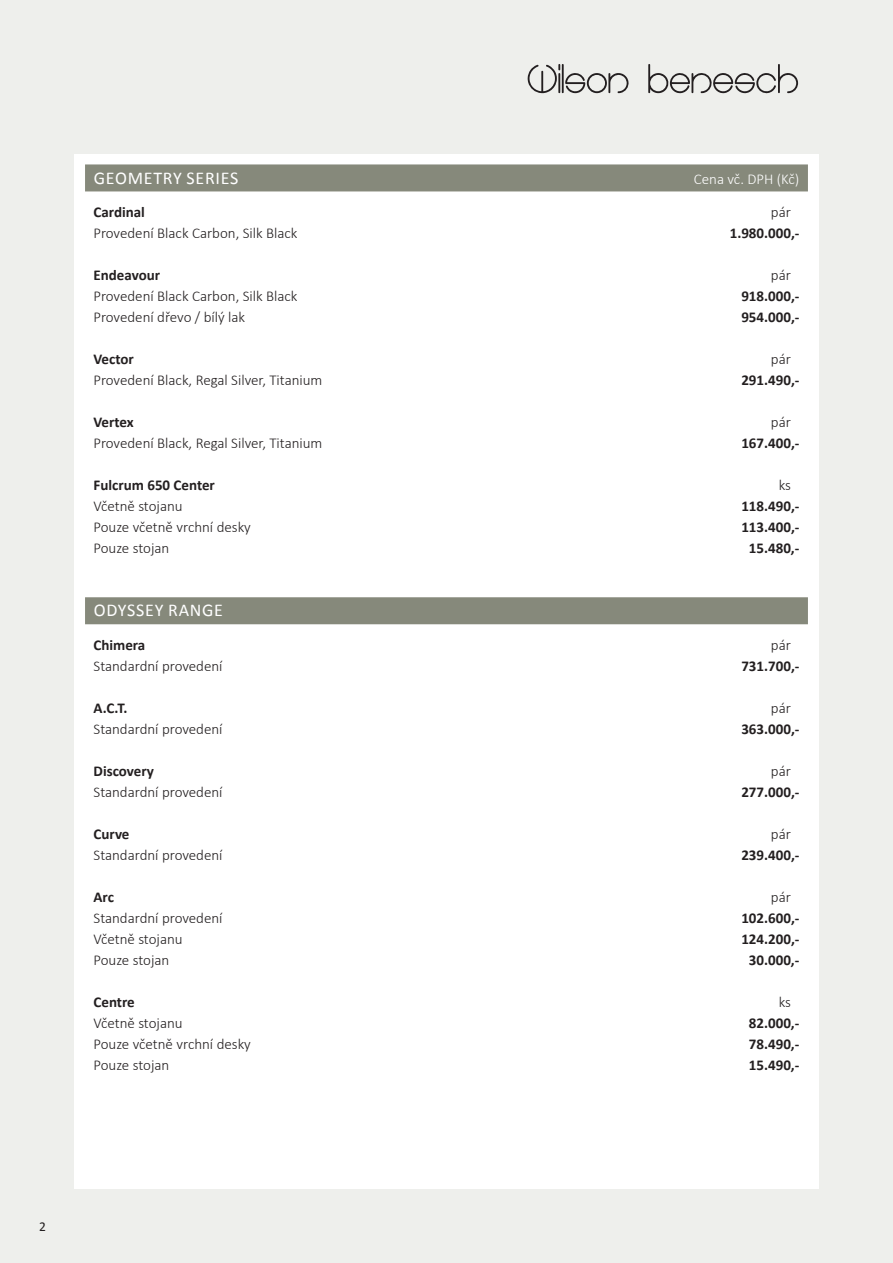
<style>
.page{position:relative;width:893px;height:1263px;background:#eeefec}
.page>*{position:absolute;margin:0;border:0;box-sizing:border-box;transform-origin:0 0}
.t1{font:18px "Calibri";letter-spacing:.04em;color:#fff}
.t2{font:300 15px "Calibri";color:#231f20}
.t3{font:700 15px "Calibri";color:#231f20}
.t4{font:300 15px "Calibri";color:#fff}
.t5{font:13.5px "Calibri";color:#231f20}
</style>
<div class="page">
<div style="left:74px;top:154px;width:745px;height:1034px;background:#fff"></div>
<div style="left:85px;top:164px;width:723px;height:27px;background:#86897b"></div>
<div style="left:85px;top:597px;width:723px;height:27px;background:#86897b"></div>
<svg style="left:648px;top:64px;width:150px;height:30px"></svg>
<svg style="left:528px;top:64px;width:101px;height:29px"></svg>
<p class="t1" style="left:94px;top:166px;width:146px">GEOMETRY SERIES</p>
<p class="t4" style="left:694px;top:169px;width:107px">Cena vč. DPH (Kč)</p>
<p class="t3" style="left:94px;top:203px;width:53px">Cardinal</p>
<p class="t2" style="left:771px;top:203px;width:22px">pár</p>
<p class="t2" style="left:94px;top:224px;width:206px">Provedení Black Carbon, Silk Black</p>
<p class="t3" style="left:730px;top:224px;width:71px">1.980.000,-</p>
<p class="t3" style="left:94px;top:266px;width:68px">Endeavour</p>
<p class="t2" style="left:771px;top:266px;width:22px">pár</p>
<p class="t2" style="left:94px;top:287px;width:206px">Provedení Black Carbon, Silk Black</p>
<p class="t3" style="left:741px;top:287px;width:60px">918.000,-</p>
<p class="t2" style="left:94px;top:308px;width:153px">Provedení dřevo / bílý lak</p>
<p class="t3" style="left:741px;top:308px;width:60px">954.000,-</p>
<p class="t3" style="left:94px;top:350px;width:42px">Vector</p>
<p class="t2" style="left:771px;top:350px;width:22px">pár</p>
<p class="t2" style="left:94px;top:371px;width:230px">Provedení Black, Regal Silver, Titanium</p>
<p class="t3" style="left:741px;top:371px;width:60px">291.490,-</p>
<p class="t3" style="left:94px;top:413px;width:42px">Vertex</p>
<p class="t2" style="left:771px;top:413px;width:22px">pár</p>
<p class="t2" style="left:94px;top:434px;width:230px">Provedení Black, Regal Silver, Titanium</p>
<p class="t3" style="left:741px;top:434px;width:60px">167.400,-</p>
<p class="t3" style="left:94px;top:476px;width:123px">Fulcrum 650 Center</p>
<p class="t2" style="left:779px;top:476px;width:14px">ks</p>
<p class="t2" style="left:94px;top:497px;width:91px">Včetně stojanu</p>
<p class="t3" style="left:741px;top:497px;width:60px">118.490,-</p>
<p class="t2" style="left:94px;top:518px;width:159px">Pouze včetně vrchní desky</p>
<p class="t3" style="left:741px;top:518px;width:60px">113.400,-</p>
<p class="t2" style="left:94px;top:539px;width:77px">Pouze stojan</p>
<p class="t3" style="left:749px;top:539px;width:52px">15.480,-</p>
<p class="t1" style="left:94px;top:599px;width:131px">ODYSSEY RANGE</p>
<p class="t3" style="left:94px;top:636px;width:53px">Chimera</p>
<p class="t2" style="left:771px;top:636px;width:22px">pár</p>
<p class="t2" style="left:94px;top:657px;width:131px">Standardní provedení</p>
<p class="t3" style="left:741px;top:657px;width:60px">731.700,-</p>
<p class="t3" style="left:94px;top:699px;width:36px">A.C.T.</p>
<p class="t2" style="left:771px;top:699px;width:22px">pár</p>
<p class="t2" style="left:94px;top:720px;width:131px">Standardní provedení</p>
<p class="t3" style="left:741px;top:720px;width:60px">363.000,-</p>
<p class="t3" style="left:94px;top:762px;width:62px">Discovery</p>
<p class="t2" style="left:771px;top:762px;width:22px">pár</p>
<p class="t2" style="left:94px;top:783px;width:131px">Standardní provedení</p>
<p class="t3" style="left:741px;top:783px;width:60px">277.000,-</p>
<p class="t3" style="left:94px;top:825px;width:37px">Curve</p>
<p class="t2" style="left:771px;top:825px;width:22px">pár</p>
<p class="t2" style="left:94px;top:846px;width:131px">Standardní provedení</p>
<p class="t3" style="left:741px;top:846px;width:60px">239.400,-</p>
<p class="t3" style="left:94px;top:888px;width:22px">Arc</p>
<p class="t2" style="left:771px;top:888px;width:22px">pár</p>
<p class="t2" style="left:94px;top:909px;width:131px">Standardní provedení</p>
<p class="t3" style="left:741px;top:909px;width:60px">102.600,-</p>
<p class="t2" style="left:94px;top:930px;width:91px">Včetně stojanu</p>
<p class="t3" style="left:741px;top:930px;width:60px">124.200,-</p>
<p class="t2" style="left:94px;top:951px;width:77px">Pouze stojan</p>
<p class="t3" style="left:749px;top:951px;width:52px">30.000,-</p>
<p class="t3" style="left:94px;top:993px;width:43px">Centre</p>
<p class="t2" style="left:779px;top:993px;width:14px">ks</p>
<p class="t2" style="left:94px;top:1014px;width:91px">Včetně stojanu</p>
<p class="t3" style="left:749px;top:1014px;width:52px">82.000,-</p>
<p class="t2" style="left:94px;top:1035px;width:159px">Pouze včetně vrchní desky</p>
<p class="t3" style="left:749px;top:1035px;width:52px">78.490,-</p>
<p class="t2" style="left:94px;top:1056px;width:77px">Pouze stojan</p>
<p class="t3" style="left:749px;top:1056px;width:52px">15.490,-</p>
<p class="t5" style="left:39px;top:1217px;width:8px">2</p>
</div>
